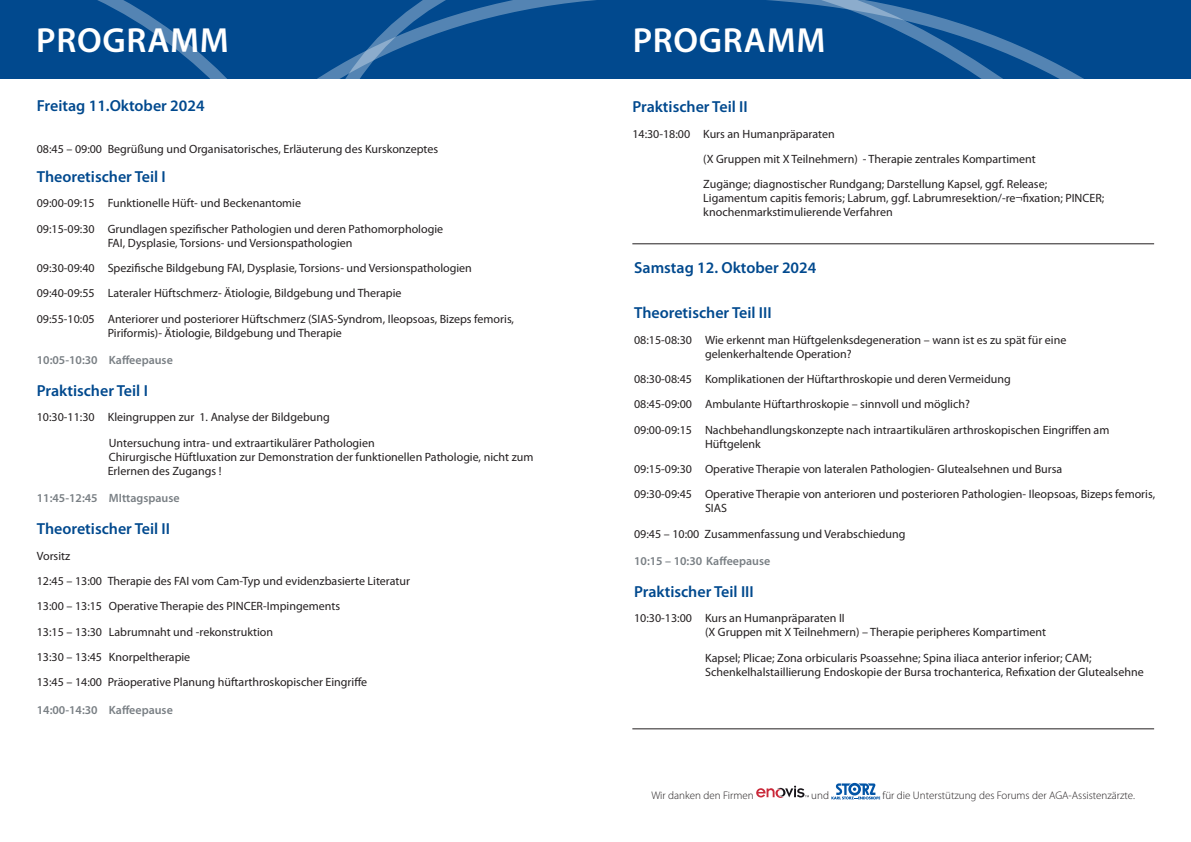
<style>
.page{position:relative;width:1191px;height:842px;background:#fff}
.page>*{position:absolute;margin:0;border:0;box-sizing:border-box;transform-origin:0 0}
.Kopf{font:600 35px "Myriad Pro";letter-spacing:.02em;color:#fff}
.Programminhalte{font:600 16px "Myriad Pro";color:#01498e}
.Programminhalte-2{font:12px/14px "Myriad Pro";color:#231f20}
.Pause{font:600 12px "Myriad Pro";color:#797f84}
.Überschrift{font:300 11px "Myriad Pro";color:#231f20}
</style>
<div class="page">
<div style="left:0;top:0;width:64px;height:79px;background:#01498e"></div>
<div style="left:1107px;top:0;width:84px;height:79px;background:#01498e"></div>
<svg style="left:64px;top:0;width:1043px;height:79px;background:#0b5092"></svg>
<svg style="left:756px;top:786px;width:53px;height:12px"></svg>
<svg style="left:831px;top:783px;width:49px;height:16px"></svg>
<hr style="left:632px;top:244px;width:522px;height:1px;background:#231f20">
<hr style="left:632px;top:729px;width:522px;height:1px;background:#231f20">
<p class="Kopf" style="left:36px;top:18px;width:194px">PROGRAMM</p>
<p class="Kopf" style="left:632px;top:18px;width:194px">PROGRAMM</p>
<p class="Programminhalte" style="left:37px;top:96px;width:169px">Freitag 11.Oktober 2024</p>
<p class="Programminhalte-2" style="left:37px;top:141px;width:403px">08:45 – 09:00 Begrüßung und Organisatorisches, Erläuterung des Kurskonzeptes</p>
<p class="Programminhalte" style="left:37px;top:166px;width:130px">Theoretischer Teil I</p>
<p class="Programminhalte-2" style="left:37px;top:196px;width:266px">09:00-09:15 Funktionelle Hüft- und Beckenantomie</p>
<p class="Programminhalte-2" style="left:108px;top:221px;width:337px;text-indent:-71px">09:15-09:30 Grundlagen spezifischer Pathologien und deren Pathomorphologie<br>FAI, Dysplasie, Torsions- und Versionspathologien</p>
<p class="Programminhalte-2" style="left:37px;top:261px;width:436px">09:30-09:40 Spezifische Bildgebung FAI, Dysplasie, Torsions- und Versionspathologien</p>
<p class="Programminhalte-2" style="left:37px;top:286px;width:366px">09:40-09:55 Lateraler Hüftschmerz- Ätiologie, Bildgebung und Therapie</p>
<p class="Programminhalte-2" style="left:108px;top:311px;width:408px;text-indent:-71px">09:55-10:05 Anteriorer und posteriorer Hüftschmerz (SIAS-Syndrom, Ileopsoas, Bizeps femoris,<br>Piriformis)- Ätiologie, Bildgebung und Therapie</p>
<p class="Pause" style="left:37px;top:352px;width:137px">10:05-10:30 Kaffeepause</p>
<p class="Programminhalte" style="left:37px;top:381px;width:113px">Praktischer Teil I</p>
<p class="Programminhalte-2" style="left:37px;top:410px;width:294px">10:30-11:30 Kleingruppen zur 1. Analyse der Bildgebung</p>
<p class="Programminhalte-2" style="left:108px;top:436px;width:427px">Untersuchung intra- und extraartikulärer Pathologien<br>Chirurgische Hüftluxation zur Demonstration der funktionellen Pathologie, nicht zum<br>Erlernen des Zugangs !</p>
<p class="Pause" style="left:37px;top:490px;width:144px">11:45-12:45 MIttagspause</p>
<p class="Programminhalte" style="left:37px;top:519px;width:135px">Theoretischer Teil II</p>
<p class="Programminhalte-2" style="left:37px;top:548px;width:35px">Vorsitz</p>
<p class="Programminhalte-2" style="left:37px;top:574px;width:375px">12:45 – 13:00 Therapie des FAI vom Cam-Typ und evidenzbasierte Literatur</p>
<p class="Programminhalte-2" style="left:37px;top:599px;width:305px">13:00 – 13:15 Operative Therapie des PINCER-Impingements</p>
<p class="Programminhalte-2" style="left:37px;top:624px;width:238px">13:15 – 13:30 Labrumnaht und -rekonstruktion</p>
<p class="Programminhalte-2" style="left:37px;top:650px;width:155px">13:30 – 13:45 Knorpeltherapie</p>
<p class="Programminhalte-2" style="left:37px;top:675px;width:332px">13:45 – 14:00 Präoperative Planung hüftarthroskopischer Eingriffe</p>
<p class="Pause" style="left:37px;top:702px;width:137px">14:00-14:30 Kaffeepause</p>
<p class="Programminhalte" style="left:632px;top:97px;width:117px">Praktischer Teil II</p>
<p class="Programminhalte-2" style="left:632px;top:126px;width:204px">14:30-18:00 Kurs an Humanpräparaten</p>
<p class="Programminhalte-2" style="left:703px;top:152px;width:334px">(X Gruppen mit X Teilnehmern) - Therapie zentrales Kompartiment</p>
<p class="Programminhalte-2" style="left:703px;top:177px;width:402px">Zugänge; diagnostischer Rundgang; Darstellung Kapsel, ggf. Release;<br>Ligamentum capitis femoris; Labrum, ggf. Labrumresektion/-re¬fixation; PINCER; knochenmarkstimulierende Verfahren</p>
<p class="Programminhalte" style="left:634px;top:257px;width:184px">Samstag 12. Oktober 2024</p>
<p class="Programminhalte" style="left:634px;top:303px;width:139px">Theoretischer Teil III</p>
<p class="Programminhalte-2" style="left:705px;top:332px;width:363px;text-indent:-71px">08:15-08:30 Wie erkennt man Hüftgelenksdegeneration – wann ist es zu spät für eine gelenkerhaltende Operation?</p>
<p class="Programminhalte-2" style="left:634px;top:372px;width:378px">08:30-08:45 Komplikationen der Hüftarthroskopie und deren Vermeidung</p>
<p class="Programminhalte-2" style="left:634px;top:397px;width:337px">08:45-09:00 Ambulante Hüftarthroskopie – sinnvoll und möglich?</p>
<p class="Programminhalte-2" style="left:705px;top:422px;width:406px;text-indent:-71px">09:00-09:15 Nachbehandlungskonzepte nach intraartikulären arthroskopischen Eingriffen am<br>Hüftgelenk</p>
<p class="Programminhalte-2" style="left:634px;top:462px;width:430px">09:15-09:30 Operative Therapie von lateralen Pathologien- Glutealsehnen und Bursa</p>
<p class="Programminhalte-2" style="left:705px;top:487px;width:451px;text-indent:-71px">09:30-09:45 Operative Therapie von anterioren und posterioren Pathologien- Ileopsoas, Bizeps femoris,<br>SIAS</p>
<p class="Programminhalte-2" style="left:634px;top:526px;width:273px">09:45 – 10:00 Zusammenfassung und Verabschiedung</p>
<p class="Pause" style="left:634px;top:553px;width:137px">10:15 – 10:30 Kaffeepause</p>
<p class="Programminhalte" style="left:634px;top:581px;width:121px">Praktischer Teil III</p>
<p class="Programminhalte-2" style="left:705px;top:611px;width:343px;text-indent:-71px">10:30-13:00 Kurs an Humanpräparaten II<br>(X Gruppen mit X Teilnehmern) – Therapie peripheres Kompartiment</p>
<p class="Programminhalte-2" style="left:705px;top:650px;width:440px">Kapsel; Plicae; Zona orbicularis Psoassehne; Spina iliaca anterior inferior; CAM;<br>Schenkelhalstaillierung Endoskopie der Bursa trochanterica, Refixation der Glutealsehne</p>
<p class="Überschrift" style="left:651px;top:789px;width:104px">Wir danken den Firmen</p>
<p class="Überschrift" style="left:811px;top:789px;width:19px">und</p>
<p class="Überschrift" style="left:882px;top:789px;width:254px">für die Unterstützung des Forums der AGA-Assistenzärzte.</p>
</div>
